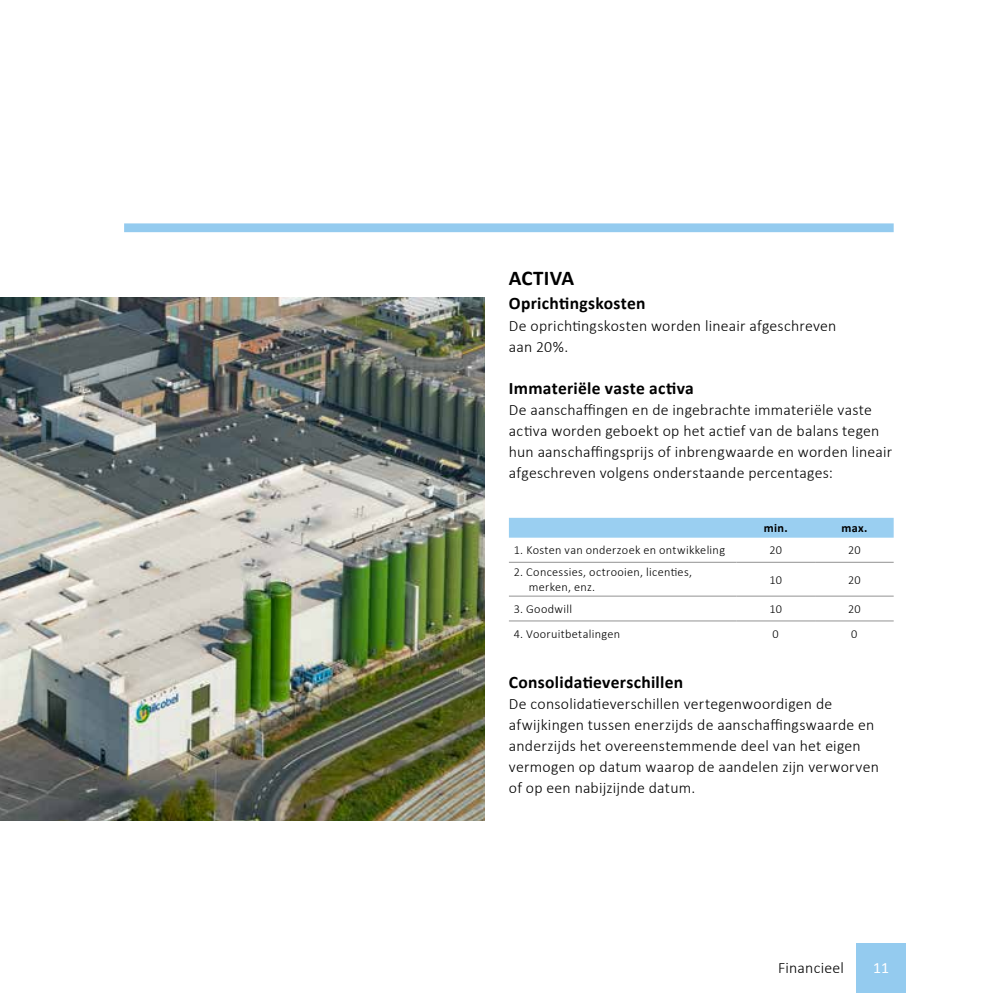
<style>
.page{position:relative;width:993px;height:993px;background:#fff}
.page>*{position:absolute;margin:0;border:0;box-sizing:border-box;transform-origin:0 0}
.t1{font:700 21px "Calibri";letter-spacing:.01em;color:#000}
.t2{font:700 17.5px "Calibri";letter-spacing:.015em;color:#000}
.t3{font:300 15.75px/21px "Calibri";letter-spacing:.015em;color:#000}
.t4{font:15.75px "Calibri";color:#fff}
.t5{font:300 12.25px/14.7px "Calibri";letter-spacing:.025em;color:#000}
.t6{font:700 12.25px "Calibri";letter-spacing:.025em;color:#000}
</style>
<div class="page">
<div style="left:509px;top:517px;width:384px;height:20px;background:#9acff1"></div>
<hr style="left:508px;top:561px;width:228px;height:1px;background:#929292">
<hr style="left:736px;top:561px;width:78px;height:1px;background:#929292">
<hr style="left:814px;top:561px;width:79px;height:1px;background:#929292">
<hr style="left:508px;top:595px;width:228px;height:1px;background:#929292">
<hr style="left:736px;top:595px;width:78px;height:1px;background:#929292">
<hr style="left:814px;top:595px;width:79px;height:1px;background:#929292">
<hr style="left:508px;top:620px;width:228px;height:1px;background:#929292">
<hr style="left:736px;top:620px;width:78px;height:1px;background:#929292">
<hr style="left:814px;top:620px;width:79px;height:1px;background:#929292">
<div style="left:124px;top:223px;width:769px;height:9px;background:#94cbef"></div>
<div style="left:856px;top:943px;width:49px;height:49px;background:#94cbef"></div>
<img style="left:0;top:298px;width:484px;height:522px">
<h1 class="t1" style="left:508px;top:265px;width:67px">ACTIVA</h1>
<p class="t2" style="left:508px;top:292px;width:138px">Oprichtingskosten</p>
<p class="t3" style="left:508px;top:314px;width:329px">De oprichtingskosten worden lineair afgeschreven aan 20%.</p>
<p class="t2" style="left:508px;top:376px;width:186px">Immateriële vaste activa</p>
<p class="t3" style="left:508px;top:398px;width:385px">De aanschaffingen en de ingebrachte immateriële vaste activa worden geboekt op het actief van de balans tegen hun aanschaffingsprijs of inbrengwaarde en worden lineair afgeschreven volgens onderstaande percentages:</p>
<p class="t6" style="left:763px;top:520px;width:25px">min.</p>
<p class="t6" style="left:841px;top:520px;width:28px">max.</p>
<p class="t5" style="left:513px;top:542px;width:213px">1. Kosten van onderzoek en ontwikkeling</p>
<p class="t5" style="left:769px;top:542px;width:14px">20</p>
<p class="t5" style="left:847px;top:542px;width:14px">20</p>
<p class="t5" style="left:528px;top:564px;width:165px;text-indent:-15px">2. Concessies, octrooien, licenties, merken, enz.</p>
<p class="t5" style="left:769px;top:571px;width:14px">10</p>
<p class="t5" style="left:847px;top:571px;width:14px">20</p>
<p class="t5" style="left:513px;top:601px;width:60px">3. Goodwill</p>
<p class="t5" style="left:769px;top:601px;width:14px">10</p>
<p class="t5" style="left:847px;top:601px;width:14px">20</p>
<p class="t5" style="left:513px;top:625px;width:108px">4. Vooruitbetalingen</p>
<p class="t5" style="left:772px;top:625px;width:8px">0</p>
<p class="t5" style="left:851px;top:625px;width:8px">0</p>
<p class="t2" style="left:508px;top:670px;width:176px">Consolidatieverschillen</p>
<p class="t3" style="left:508px;top:692px;width:371px">De consolidatieverschillen vertegenwoordigen de afwijkingen tussen enerzijds de aanschaffingswaarde en anderzijds het overeenstemmende deel van het eigen vermogen op datum waarop de aandelen zijn verworven of op een nabijzijnde datum.</p>
<p class="t3" style="left:777px;top:956px;width:67px">Financieel</p>
<p class="t4" style="left:873px;top:957px;width:17px">11</p>
</div>
